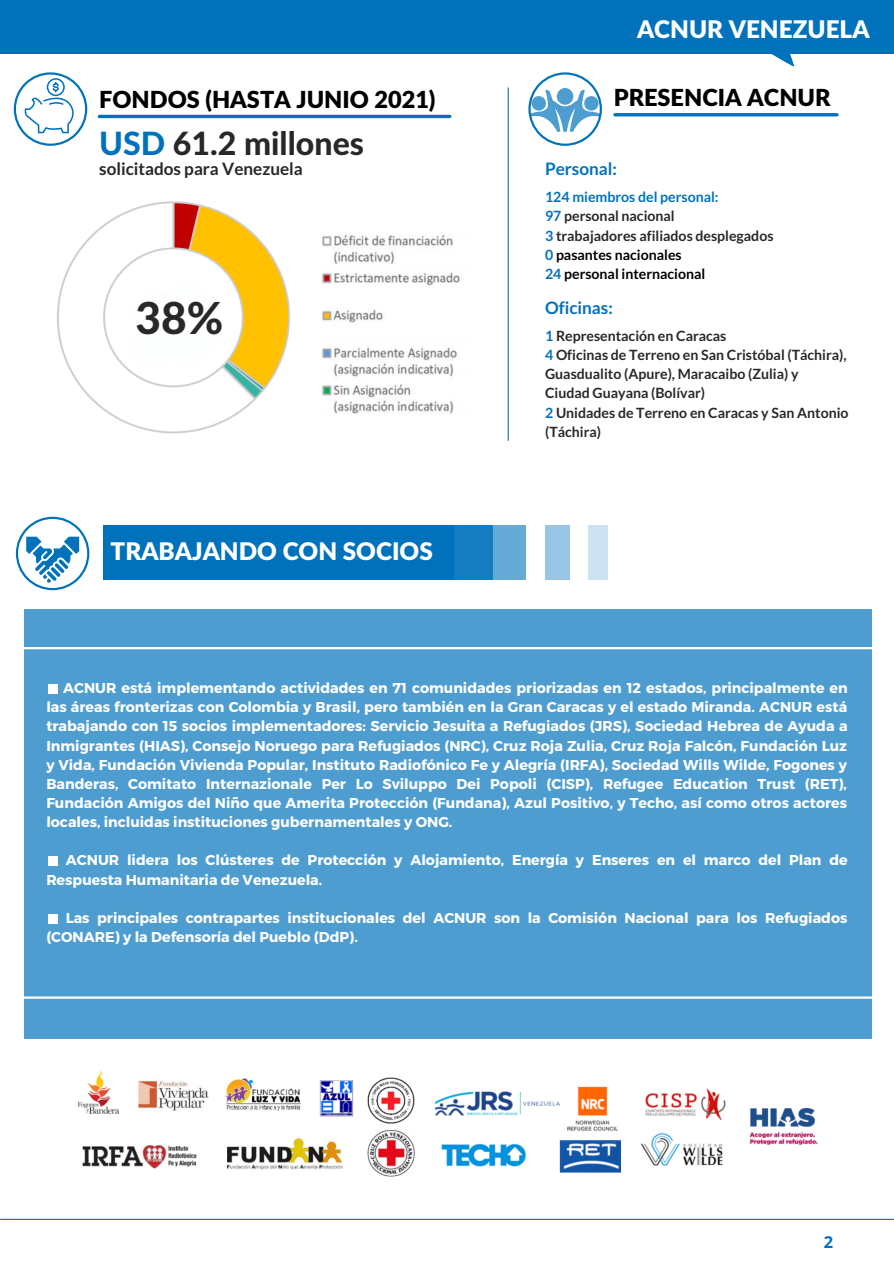
<style>
.page{position:relative;width:894px;height:1264px;background:#fff}
.page>*{position:absolute;margin:0;border:0;box-sizing:border-box;transform-origin:0 0}
.t1{font:800 44.1px "Lato Latin";color:#282828}
.t2{font:800 32.1px "Lato Latin";color:#282828}
.t3{font:900 24.3px "Lato Latin";color:#fff}
.t4{font:900 23.55px "Lato Latin";color:#000}
.t5{font:700 17.1px "Lato";color:#282828}
.t6{font:700 17.1px "Lato";color:#0072bc}
.t7{font:700 16.5px "Open Sans";color:#0072bc}
.t8{font:700 14.25px/19.2px "Montserrat";color:#fff}
.t9{font:700 14.1px/19.2px "Lato";color:#282828}
.t10{font:700 14.1px "Lato";color:#000}
.t11{font:700 14.1px "Lato";color:#0072bc}
.s1{color:#0072bc}
.s2{font-family:"DejaVu Sans";font-weight:400;color:rgb(0 0 0/0)}
</style>
<div class="page">
<div style="left:24px;top:609px;width:847px;height:429px;background:#4e9dd0"></div>
<div style="left:0;top:0;width:893px;height:54px;background:#0072bc"></div>
<svg style="left:14px;top:72px;width:73px;height:74px"></svg>
<hr style="left:99px;top:115px;width:350px;height:3px;background:#0072bc">
<hr style="left:507px;top:88px;width:1px;height:352px;background:#0072bc">
<svg style="left:528px;top:54px;width:311px;height:92px"></svg>
<div style="left:0;top:525px;width:607px;height:54px;background:#cce2f1"></div>
<div style="left:0;top:522px;width:587px;height:63px;background:#fff"></div>
<div style="left:0;top:525px;width:569px;height:54px;background:#99c6e4"></div>
<div style="left:0;top:522px;width:544px;height:59px;background:linear-gradient(to bottom,#fff,#fff)"></div>
<div style="left:0;top:525px;width:525px;height:54px;background:#66aad6"></div>
<div style="left:0;top:525px;width:492px;height:54px;background:#147dc1"></div>
<div style="left:0;top:525px;width:453px;height:54px;background:#0072bc"></div>
<div style="left:0;top:523px;width:102px;height:60px;background:#fff"></div>
<hr style="left:1px;top:1218px;width:892px;height:1px;background:#0072bc">
<hr style="left:0;top:996px;width:893px;height:2px;background:#fff">
<hr style="left:0;top:647px;width:893px;height:2px;background:#fff">
<svg style="left:16px;top:516px;width:73px;height:74px"></svg>
<img style="left:57px;top:201px;width:233px;height:233px">
<img style="left:321px;top:234px;width:139px;height:180px">
<div style="left:48px;top:684px;width:9px;height:10px;background:#fff"></div>
<div style="left:48px;top:856px;width:9px;height:10px;background:#fff"></div>
<div style="left:48px;top:914px;width:9px;height:9px;background:#fff"></div>
<svg style="left:129px;top:280px;width:93px;height:89px"></svg>
<img style="left:77px;top:1070px;width:741px;height:107px">
<p class="t4" style="left:99px;top:89px;width:338px">FONDOS (HASTA JUNIO 2021)</p>
<p class="t2" style="left:99px;top:129px;width:266px"><span class="s1">USD</span> 61.2 millones</p>
<p class="t5" style="left:99px;top:158px;width:205px">solicitados para Venezuela</p>
<p class="t1" style="left:135px;top:298px;width:89px">38%</p>
<p class="t3" style="left:111px;top:540px;width:323px">TRABAJANDO CON SOCIOS</p>
<p class="t3" style="left:636px;top:18px;width:234px">ACNUR VENEZUELA</p>
<p class="t4" style="left:613px;top:87px;width:218px">PRESENCIA ACNUR</p>
<p class="t6" style="left:545px;top:158px;width:73px">Personal:</p>
<p class="t11" style="left:545px;top:188px;width:175px">124 miembros del personal:</p>
<p class="t9" style="left:545px;top:206px;width:131px"><span class="s1">97</span> personal nacional</p>
<p class="t9" style="left:545px;top:225px;width:230px"><span class="s1">3</span> trabajadores afiliados desplegados</p>
<p class="t10" style="left:545px;top:246px;width:138px"><span class="s1">0</span> pasantes nacionales</p>
<p class="t10" style="left:545px;top:265px;width:162px"><span class="s1">24</span> personal internacional</p>
<p class="t6" style="left:545px;top:297px;width:69px">Oficinas:</p>
<p class="t9" style="left:545px;top:326px;width:183px"><span class="s1">1</span> Representación en Caracas</p>
<p class="t9" style="left:545px;top:345px;width:303px"><span class="s1">4</span> Oficinas de Terreno en San Cristóbal (Táchira),</p>
<p class="t9" style="left:545px;top:364px;width:255px">Guasdualito (Apure), Maracaibo (Zulia) y</p>
<p class="t9" style="left:545px;top:383px;width:161px">Ciudad Guayana (Bolívar)</p>
<p class="t9" style="left:545px;top:402px;width:305px"><span class="s1">2</span> Unidades de Terreno en Caracas y San Antonio (Táchira)</p>
<p class="t8" style="left:46px;top:677px;width:802px;text-align:justify"><span class="s2">◼</span> ACNUR está implementando actividades en 71 comunidades priorizadas en 12 estados, principalmente en las áreas fronterizas con Colombia y Brasil, pero también en la Gran Caracas y el estado Miranda. ACNUR está trabajando con 15 socios implementadores: Servicio Jesuita a Refugiados (JRS), Sociedad Hebrea de Ayuda a Inmigrantes (HIAS), Consejo Noruego para Refugiados (NRC), Cruz Roja Zulia, Cruz Roja Falcón, Fundación Luz y Vida, Fundación Vivienda Popular, Instituto Radiofónico Fe y Alegría (IRFA), Sociedad Wills Wilde, Fogones y Banderas, Comitato Internazionale Per Lo Sviluppo Dei Popoli (CISP), Refugee Education Trust (RET), Fundación Amigos del Niño que Amerita Protección (Fundana), Azul Positivo, y Techo, así como otros actores locales, incluidas instituciones gubernamentales y ONG.</p>
<p class="t8" style="left:46px;top:850px;width:802px"><span class="s2">◼</span> ACNUR lidera los Clústeres de Protección y Alojamiento, Energía y Enseres en el marco del Plan de<br>Respuesta Humanitaria de Venezuela.</p>
<p class="t8" style="left:46px;top:907px;width:802px"><span class="s2">◼</span> Las principales contrapartes institucionales del ACNUR son la Comisión Nacional para los Refugiados (CONARE) y la Defensoría del Pueblo (DdP).</p>
<p class="t7" style="left:823px;top:1230px;width:11px">2</p>
</div>
